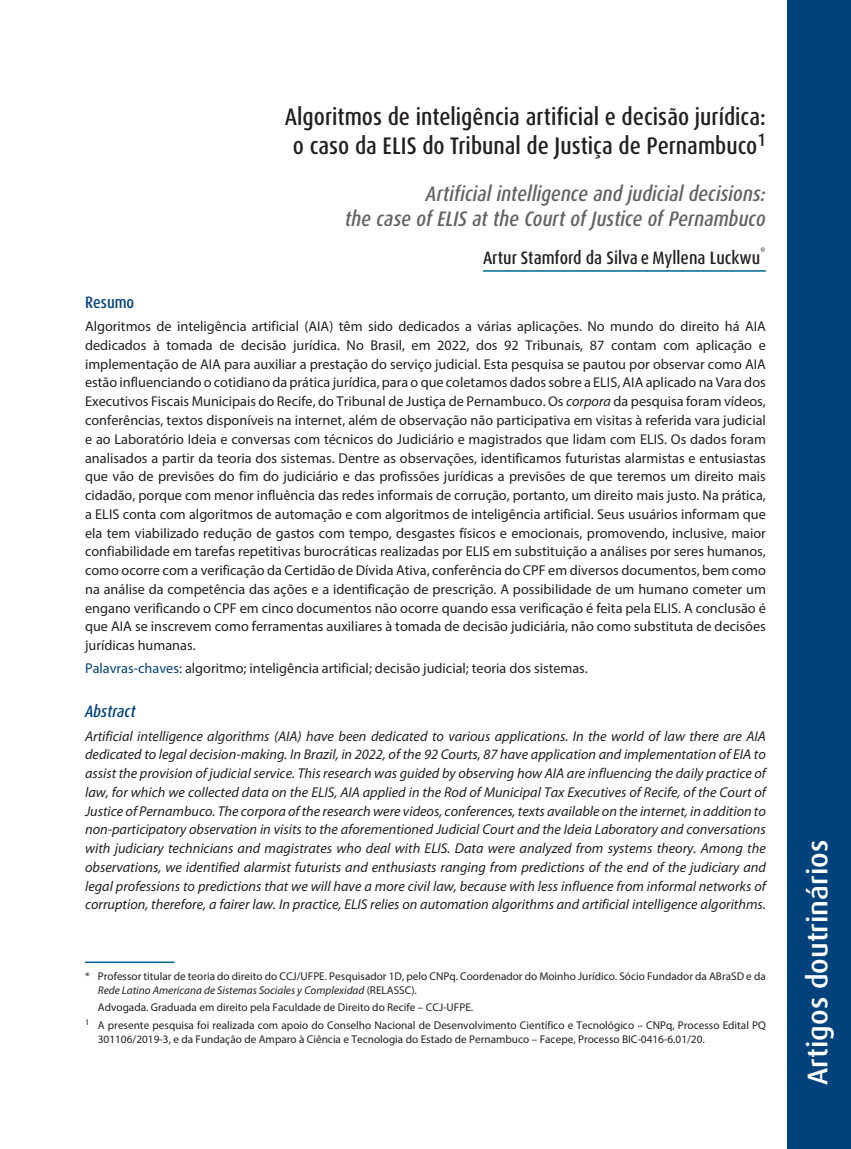
<style>
.page{position:relative;width:851px;height:1149px;background:#fff}
.page>*{position:absolute;margin:0;border:0;box-sizing:border-box;transform-origin:0 0}
.t1{font:500 28.5px "Dax Pro";color:#fff}
._00_-_TÍTULO{font:500 condensed 24px/28.8px "Dax Pro";color:#231f20;text-align:center}
._00_-_Título_em_ingl{font:italic 500 condensed 21px/25.2px "Dax Pro";color:#636366;text-align:right}
._01_-_AUTOR{font:500 condensed 18px "Dax Pro";color:#231f20}
._00_-_Resumo_abstrac{font:italic 500 condensed 16.5px "Dax Pro";color:#01427c}
._00_-_Resumo_abstrac-2{font:500 condensed 16.5px "Dax Pro";color:#01427c}
._03_-_TEXTO_RESUMO{font:14.25px/18.8px "Myriad Pro";color:#231f20;text-align:justify}
._03_-_TEXTO_RESUMO-2{font:italic 14.25px/18.8px "Myriad Pro";color:#231f20;text-align:justify}
._09_-_NOTAS{font:11.25px/13.5px "Myriad Pro";color:#231f20}
.s1{font-style:italic}
.s2{color:#01427c}
</style>
<div class="page">
<div style="left:787px;top:0;width:63px;height:1148px;background:#01427c"></div>
<hr style="left:483px;top:270px;width:282px;height:1px;background:#006494">
<hr style="left:85px;top:961px;width:89px;height:1px;background:#006494">
<p class="_00_-_TÍTULO" style="left:285px;top:103px;width:482px">Algoritmos de inteligência artificial e decisão jurídica: o caso da ELIS do Tribunal de Justiça de Pernambuco<sup>1</sup></p>
<p class="_00_-_Título_em_ingl" style="left:345px;top:181px;width:422px">Artificial intelligence and judicial decisions:<br>the case of ELIS at the Court of Justice of Pernambuco</p>
<p class="_01_-_AUTOR" style="left:483px;top:246px;width:284px">Artur Stamford da Silva e Myllena Luckwu<sup>*</sup></p>
<p class="_00_-_Resumo_abstrac-2" style="left:85px;top:292px;width:51px">Resumo</p>
<p class="_03_-_TEXTO_RESUMO" style="left:85px;top:316px;width:682px">Algoritmos de inteligência artificial (AIA) têm sido dedicados a várias aplicações. No mundo do direito há AIA dedicados à tomada de decisão jurídica. No Brasil, em 2022, dos 92 Tribunais, 87 contam com aplicação e implementação de AIA para auxiliar a prestação do serviço judicial. Esta pesquisa se pautou por observar como AIA estão influenciando o cotidiano da prática jurídica, para o que coletamos dados sobre a ELIS, AIA aplicado na Vara dos Executivos Fiscais Municipais do Recife, do Tribunal de Justiça de Pernambuco. Os <span class="s1">corpora</span> da pesquisa foram vídeos, conferências, textos disponíveis na internet, além de observação não participativa em visitas à referida vara judicial e ao Laboratório Ideia e conversas com técnicos do Judiciário e magistrados que lidam com ELIS. Os dados foram analisados a partir da teoria dos sistemas. Dentre as observações, identificamos futuristas alarmistas e entusiastas que vão de previsões do fim do judiciário e das profissões jurídicas a previsões de que teremos um direito mais cidadão, porque com menor influência das redes informais de corrução, portanto, um direito mais justo. Na prática, a ELIS conta com algoritmos de automação e com algoritmos de inteligência artificial. Seus usuários informam que ela tem viabilizado redução de gastos com tempo, desgastes físicos e emocionais, promovendo, inclusive, maior confiabilidade em tarefas repetitivas burocráticas realizadas por ELIS em substituição a análises por seres humanos, como ocorre com a verificação da Certidão de Dívida Ativa, conferência do CPF em diversos documentos, bem como na análise da competência das ações e a identificação de prescrição. A possibilidade de um humano cometer um engano verificando o CPF em cinco documentos não ocorre quando essa verificação é feita pela ELIS. A conclusão é que AIA se inscrevem como ferramentas auxiliares à tomada de decisão judiciária, não como substituta de decisões jurídicas humanas.</p>
<p class="_03_-_TEXTO_RESUMO" style="left:85px;top:658px;width:504px"><span class="s2">Palavras-chaves</span>: algoritmo; inteligência artificial; decisão judicial; teoria dos sistemas.</p>
<p class="_00_-_Resumo_abstrac" style="left:85px;top:701px;width:52px">Abstract</p>
<p class="_03_-_TEXTO_RESUMO-2" style="left:85px;top:726px;width:682px">Artificial intelligence algorithms (AIA) have been dedicated to various applications. In the world of law there are AIA dedicated to legal decision-making. In Brazil, in 2022, of the 92 Courts, 87 have application and implementation of EIA to assist the provision of judicial service. This research was guided by observing how AIA are influencing the daily practice of law, for which we collected data on the ELIS, AIA applied in the Rod of Municipal Tax Executives of Recife, of the Court of Justice of Pernambuco. The corpora of the research were videos, conferences, texts available on the internet, in addition to non-participatory observation in visits to the aforementioned Judicial Court and the Ideia Laboratory and conversations with judiciary technicians and magistrates who deal with ELIS. Data were analyzed from systems theory. Among the observations, we identified alarmist futurists and enthusiasts ranging from predictions of the end of the judiciary and legal professions to predictions that we will have a more civil law, because with less influence from informal networks of corruption, therefore, a fairer law. In practice, ELIS relies on automation algorithms and artificial intelligence algorithms.</p>
<p class="_09_-_NOTAS" style="left:98px;top:969px;width:669px;text-indent:-13px">* Professor titular de teoria do direito do CCJ/UFPE. Pesquisador 1D, pelo CNPq. Coordenador do Moinho Jurídico. Sócio Fundador da ABraSD e da<br><span class="s1">Rede Latino Americana de Sistemas Sociales y Complexidad</span> (RELASSC).</p>
<p class="_09_-_NOTAS" style="left:98px;top:1000px;width:377px">Advogada. Graduada em direito pela Faculdade de Direito do Recife – CCJ-UFPE.</p>
<p class="_09_-_NOTAS" style="left:98px;top:1018px;width:669px;text-indent:-13px"><sup>1</sup> A presente pesquisa foi realizada com apoio do Conselho Nacional de Desenvolvimento Científico e Tecnológico – CNPq, Processo Edital PQ<br>301106/2019-3, e da Fundação de Amparo à Ciência e Tecnologia do Estado de Pernambuco – Facepe, Processo BIC-0416-6.01/20.</p>
<h1 class="t1" style="left:799px;top:1084px;width:247px;rotate:-90deg">Artigos doutrinários</h1>
</div>
